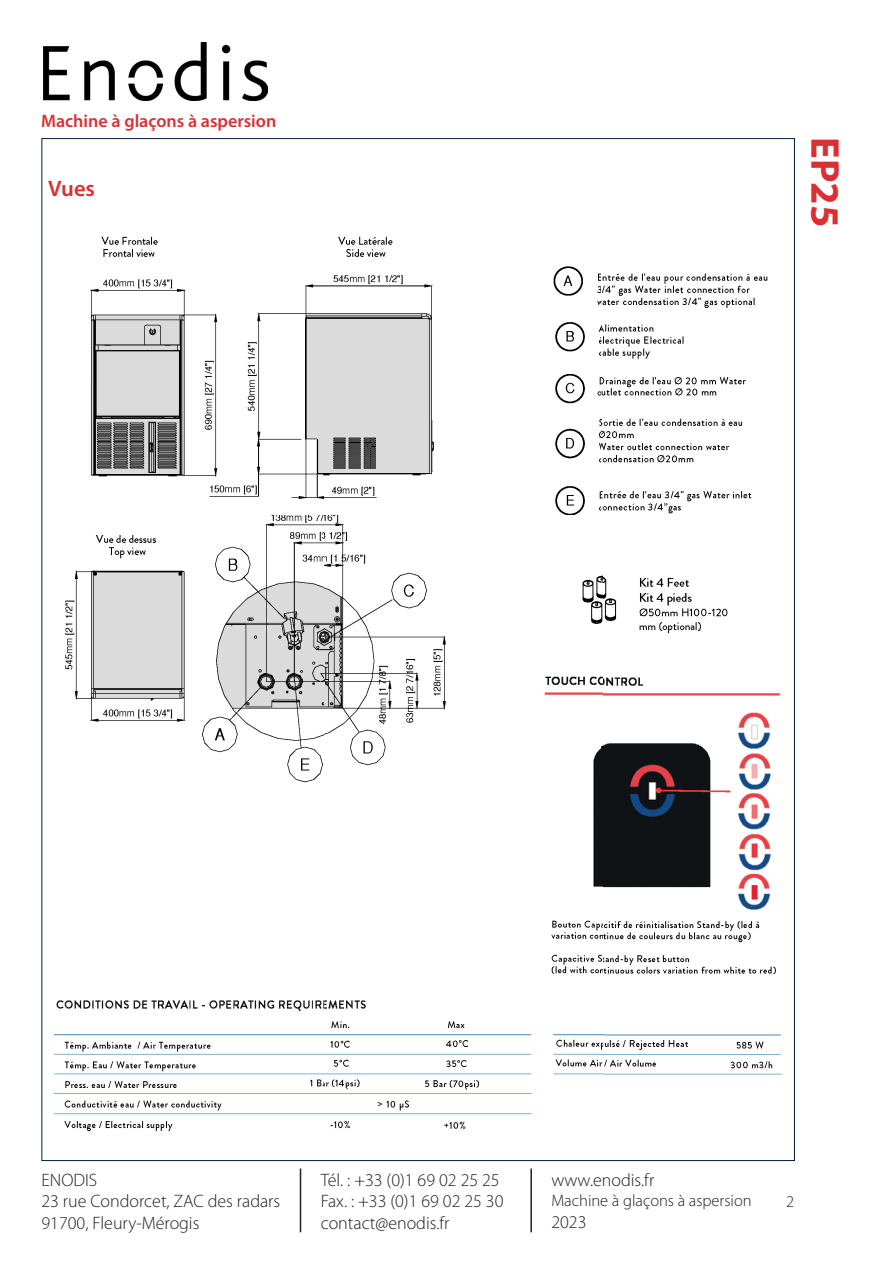
<style>
.page{position:relative;width:893px;height:1263px;background:#fff}
.page>*{position:absolute;margin:0;border:0;box-sizing:border-box;transform-origin:0 0}
.t1{font:700 40.5px "Myriad Pro";color:#dc2f34}
.t2{font:600 22.5px "Myriad Pro";color:#dc2f34}
.t3{font:300 18px/21.6px "Myriad Pro";color:#231f20}
.t4{font:600 18px "Myriad Pro";color:#dc2f34}
.t5{font:300 16.5px "Myriad Pro";color:#231f20}
</style>
<div class="page">
<img style="left:43px;top:43px;width:224px;height:58px">
<hr style="left:300px;top:1168px;width:1px;height:64px;background:#231f20">
<hr style="left:530px;top:1168px;width:2px;height:64px;background:#231f20">
<img style="left:53px;top:236px;width:729px;height:896px">
<div style="left:753px;top:1123px;width:23px;height:19px;background:#fff"></div>
<p class="t4" style="left:41px;top:111px;width:237px">Machine à glaçons à aspersion</p>
<p class="t2" style="left:48px;top:176px;width:48px">Vues</p>
<h1 class="t1" style="left:851px;top:137px;width:92px;rotate:90deg">EP25</h1>
<p class="t3" style="left:41px;top:1169px;width:240px">ENODIS<br>23 rue Condorcet, ZAC des radars<br>91700, Fleury-Mérogis</p>
<p class="t3" style="left:321px;top:1169px;width:184px">Tél. : +33 (0)1 69 02 25 25<br>Fax. : +33 (0)1 69 02 25 30 contact@enodis.fr</p>
<p class="t3" style="left:551px;top:1170px;width:104px">www.enodis.fr</p>
<p class="t5" style="left:551px;top:1192px;width:202px">Machine à glaçons à aspersion</p>
<p class="t3" style="left:551px;top:1211px;width:37px">2023</p>
<p class="t5" style="left:786px;top:1192px;width:10px">2</p>
</div>
